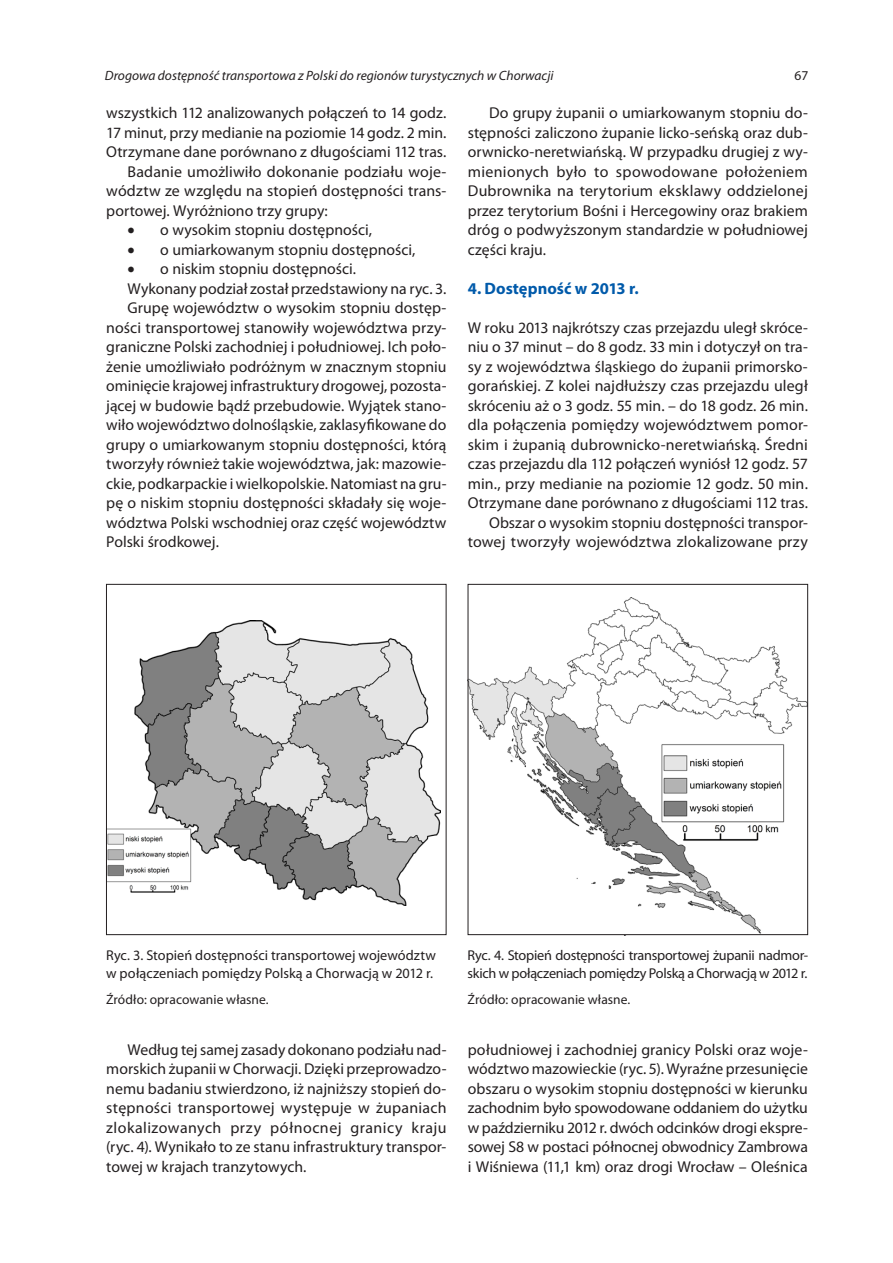
<style>
.page{position:relative;width:893px;height:1263px;background:#fff}
.page>*{position:absolute;margin:0;border:0;box-sizing:border-box;transform-origin:0 0}
.t1{font:700 16.5px "Myriad Pro";color:#015aaa}
.t2{font:15.75px/19.5px "Myriad Pro";letter-spacing:.005em;color:#231f20;text-align:justify}
.t3{font:14.25px/18px "Myriad Pro";letter-spacing:-.01em;color:#231f20}
.t4{font:italic 13.5px "Myriad Pro";color:#231f20}
.t5{font:13.5px "Myriad Pro";letter-spacing:.005em;color:#231f20}
</style>
<div class="page">
<img style="left:108px;top:621px;width:333px;height:284px">
<img style="left:470px;top:597px;width:336px;height:336px">
<div style="left:106px;top:584px;width:340px;height:351px;border:1px solid #231f20"></div>
<div style="left:468px;top:584px;width:340px;height:351px;border:1px solid #231f20"></div>
<p class="t4" style="left:105px;top:67px;width:450px">Drogowa dostępność transportowa z Polski do regionów turystycznych w Chorwacji</p>
<p class="t5" style="left:794px;top:67px;width:15px">67</p>
<p class="t2" style="left:106px;top:103px;width:342px">wszystkich 112 analizowanych połączeń to 14 godz.</p>
<p class="t2" style="left:106px;top:123px;width:342px">17 minut, przy medianie na poziomie 14 godz. 2 min.</p>
<p class="t2" style="left:106px;top:142px;width:342px">Otrzymane dane porównano z długościami 112 tras.</p>
<p class="t2" style="left:128px;top:162px;width:320px">Badanie umożliwiło dokonanie podziału woje-</p>
<p class="t2" style="left:106px;top:181px;width:342px">wództw ze względu na stopień dostępności trans-</p>
<p class="t2" style="left:106px;top:201px;width:223px">portowej. Wyróżniono trzy grupy:</p>
<p class="t2" style="left:128px;top:220px;width:246px">• o wysokim stopniu dostępności,</p>
<p class="t2" style="left:128px;top:240px;width:289px">• o umiarkowanym stopniu dostępności,</p>
<p class="t2" style="left:128px;top:259px;width:230px">• o niskim stopniu dostępności.</p>
<p class="t2" style="left:128px;top:279px;width:320px">Wykonany podział został przedstawiony na ryc. 3.</p>
<p class="t2" style="left:128px;top:298px;width:320px">Grupę województw o wysokim stopniu dostęp-</p>
<p class="t2" style="left:106px;top:318px;width:342px">ności transportowej stanowiły województwa przy-</p>
<p class="t2" style="left:106px;top:337px;width:342px">graniczne Polski zachodniej i południowej. Ich poło-</p>
<p class="t2" style="left:106px;top:357px;width:342px">żenie umożliwiało podróżnym w znacznym stopniu</p>
<p class="t2" style="left:106px;top:376px;width:342px">ominięcie krajowej infrastruktury drogowej, pozosta-</p>
<p class="t2" style="left:106px;top:396px;width:342px">jącej w budowie bądź przebudowie. Wyjątek stano-</p>
<p class="t2" style="left:106px;top:415px;width:342px">wiło województwo dolnośląskie, zaklasyfikowane do</p>
<p class="t2" style="left:106px;top:435px;width:342px">grupy o umiarkowanym stopniu dostępności, którą</p>
<p class="t2" style="left:106px;top:454px;width:342px">tworzyły również takie województwa, jak: mazowie-</p>
<p class="t2" style="left:106px;top:474px;width:342px">ckie, podkarpackie i wielkopolskie. Natomiast na gru-</p>
<p class="t2" style="left:106px;top:493px;width:342px">pę o niskim stopniu dostępności składały się woje-</p>
<p class="t2" style="left:106px;top:513px;width:342px">wództwa Polski wschodniej oraz część województw</p>
<p class="t2" style="left:106px;top:532px;width:114px">Polski środkowej.</p>
<p class="t2" style="left:468px;top:103px;width:342px;text-indent:21px">Do grupy żupanii o umiarkowanym stopniu do&shy;stępności zaliczono żupanie licko-seńską oraz dub&shy;orwnicko-neretwiańską. W przypadku drugiej z wy&shy;mienionych było to spowodowane położeniem Dubrownika na terytorium eksklawy oddzielonej przez terytorium Bośni i Hercegowiny oraz brakiem dróg o podwyższonym standardzie w południowej części kraju.</p>
<p class="t1" style="left:468px;top:278px;width:173px">4. Dostępność w 2013 r.</p>
<p class="t2" style="left:468px;top:318px;width:342px;text-align:right">W roku 2013 najkrótszy czas przejazdu uległ skróce&shy;niu o 37 minut – do 8 godz. 33 min i dotyczył on tra&shy;sy z województwa śląskiego do żupanii primorsko&shy;gorańskiej. Z kolei najdłuższy czas przejazdu uległ skróceniu aż o 3 godz. 55 min. – do 18 godz. 26 min. dla połączenia pomiędzy województwem pomor&shy;skim i żupanią dubrownicko-neretwiańską. Średni czas przejazdu dla 112 połączeń wyniósł 12 godz. 57 min., przy medianie na poziomie 12 godz. 50 min.<br>Otrzymane dane porównano z długościami 112 tras.<br>Obszar o wysokim stopniu dostępności transpor&shy;towej tworzyły województwa zlokalizowane przy</p>
<p class="t3" style="left:106px;top:946px;width:331px">Ryc. 3. Stopień dostępności transportowej województw w połączeniach pomiędzy Polską a Chorwacją w 2012 r.</p>
<p class="t5" style="left:106px;top:991px;width:164px">Źródło: opracowanie własne.</p>
<p class="t2" style="left:106px;top:1039px;width:342px;text-indent:21px">Według tej samej zasady dokonano podziału nad&shy;morskich żupanii w Chorwacji. Dzięki przeprowadzo&shy;nemu badaniu stwierdzono, iż najniższy stopień do&shy;stępności transportowej występuje w żupaniach zlokalizowanych przy północnej granicy kraju (ryc. 4). Wynikało to ze stanu infrastruktury transpor&shy;towej w krajach tranzytowych.</p>
<p class="t3" style="left:468px;top:946px;width:342px">Ryc. 4. Stopień dostępności transportowej żupanii nadmor&shy;skich w połączeniach pomiędzy Polską a Chorwacją w 2012 r.</p>
<p class="t5" style="left:468px;top:991px;width:164px">Źródło: opracowanie własne.</p>
<p class="t2" style="left:468px;top:1039px;width:342px">południowej i zachodniej granicy Polski oraz woje&shy;wództwo mazowieckie (ryc. 5). Wyraźne przesunięcie obszaru o wysokim stopniu dostępności w kierunku zachodnim było spowodowane oddaniem do użytku w październiku 2012 r. dwóch odcinków drogi ekspre&shy;sowej S8 w postaci północnej obwodnicy Zambrowa i Wiśniewa (11,1 km) oraz drogi Wrocław – Oleśnica</p>
</div>
